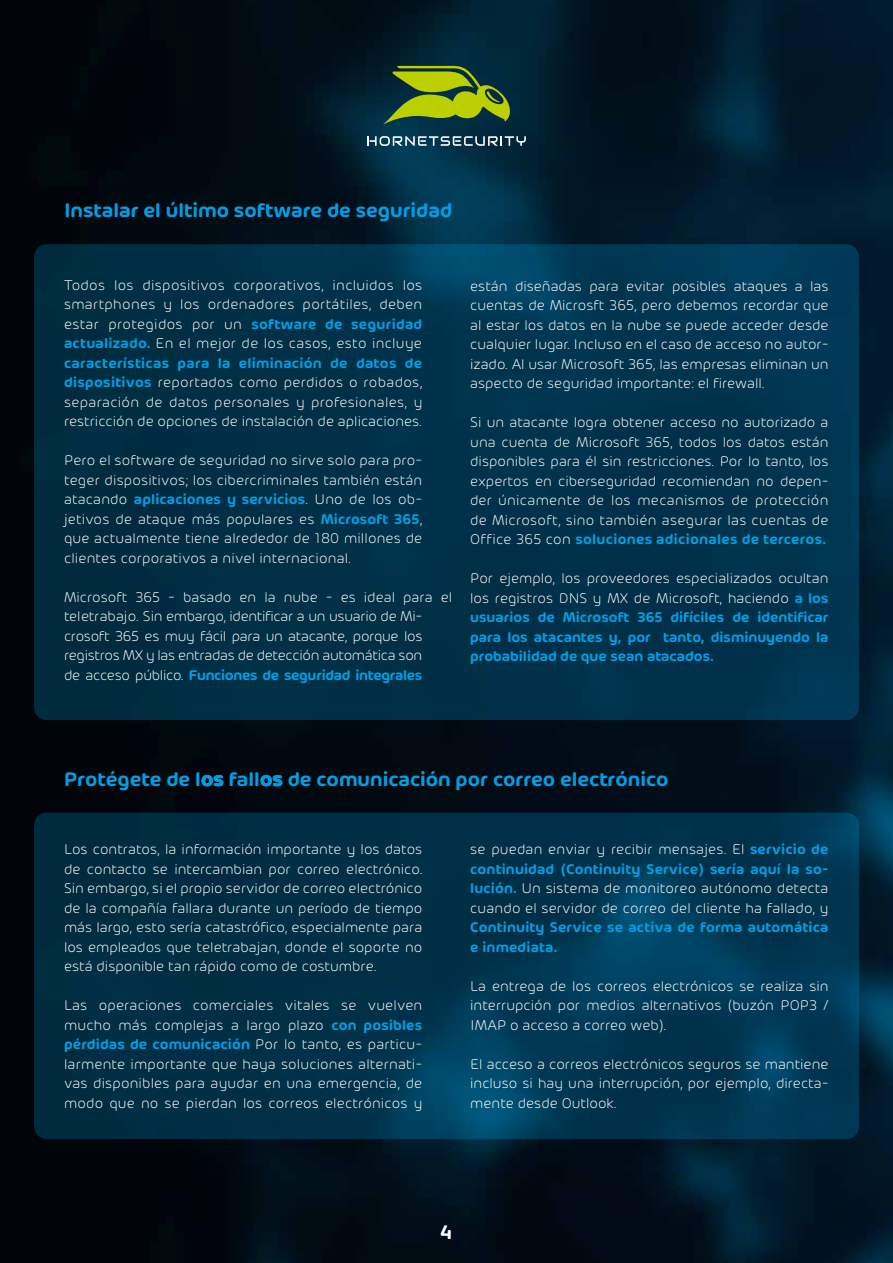
<style>
.page{position:relative;width:893px;height:1263px;background:#fff}
.page>*{position:absolute;margin:0;border:0;box-sizing:border-box;transform-origin:0 0}
.t1{font:600 21px "Hornet";color:#009fe3}
.t2{font:600 21px "Hornet";color:#fff}
.t3{font:300 15px/19.5px "Hornet";color:#fff;text-align:justify}
.t4{font:600 15px/19.5px "Hornet";color:#009fe3;text-align:justify}
.t5{font:300 15px/19.5px "Hornet";letter-spacing:-.02em;color:#fff}
.s1{font-weight:600;color:#009fe3}
.s2{font-weight:300;color:#fff}
</style>
<div class="page">
<img style="left:0;top:0;width:893px;height:1263px">
<svg style="left:367px;top:136px;width:159px;height:10px;background:#587785"></svg>
<svg style="left:383px;top:66px;width:130px;height:59px;background:#5a7921"></svg>
<div style="left:34px;top:244px;width:825px;height:476px;background:linear-gradient(to right,#002c40,#003753);border-radius:13px"></div>
<svg style="left:34px;top:813px;width:825px;height:326px;background:#00334c"></svg>
<h1 class="t1" style="left:64px;top:195px;width:390px">Instalar el último software de seguridad</h1>
<p class="t3" style="left:64px;top:274px;width:360px">Todos los dispositivos corporativos, incluidos los smartphones y los ordenadores portátiles, deben estar protegidos por un <span class="s1">software de seguridad actualizado.</span> En el mejor de los casos, esto incluye <span class="s1">características para la eliminación de datos de dispositivos</span> reportados como perdidos o robados, separación de datos personales y profesionales, y restricción de opciones de instalación de aplicaciones.</p>
<p class="t3" style="left:64px;top:450px;width:360px">Pero el software de seguridad no sirve solo para pro&shy;teger dispositivos; los cibercriminales también están atacando <span class="s1">aplicaciones y servicios</span>. Uno de los ob&shy;jetivos de ataque más populares es <span class="s1">Microsoft 365</span>, que actualmente tiene alrededor de 180 millones de clientes corporativos a nivel internacional.</p>
<p class="t5" style="left:64px;top:586px;width:390px">Microsoft 365 - basado en la nube - es ideal para el teletrabajo. Sin embargo, identificar a un usuario de Mi&shy;crosoft 365 es muy fácil para un atacante, porque los registros MX y las entradas de detección automática son<br>de acceso público. <span class="s1">Funciones de seguridad integrales</span></p>
<p class="t3" style="left:470px;top:275px;width:360px">están diseñadas para evitar posibles ataques a las cuentas de Microsft 365, pero debemos recordar que al estar los datos en la nube se puede acceder desde cualquier lugar. Incluso en el caso de acceso no autor&shy;izado. Al usar Microsoft 365, las empresas eliminan un aspecto de seguridad importante: el firewall.</p>
<p class="t3" style="left:470px;top:411px;width:360px">Si un atacante logra obtener acceso no autorizado a una cuenta de Microsoft 365, todos los datos están disponibles para él sin restricciones. Por lo tanto, los expertos en ciberseguridad recomiendan no depen&shy;der únicamente de los mecanismos de protección de Microsoft, sino también asegurar las cuentas de Office 365 con <span class="s1">soluciones adicionales de terceros.</span></p>
<p class="t4" style="left:470px;top:567px;width:360px"><span class="s2">Por ejemplo, los proveedores especializados ocultan los registros DNS y MX de Microsoft, haciendo</span> a los usuarios de Microsoft 365 difíciles de identificar para los atacantes y, por tanto, disminuyendo la probabilidad de que sean atacados.</p>
<h1 class="t1" style="left:64px;top:764px;width:606px">Protégete de los fallos de comunicación por correo electrónico</h1>
<p class="t3" style="left:64px;top:839px;width:360px">Los contratos, la información importante y los datos de contacto se intercambian por correo electrónico.<br>Sin embargo, si el propio servidor de correo electrónico de la compañía fallara durante un período de tiempo más largo, esto sería catastrófico, especialmente para los empleados que teletrabajan, donde el soporte no está disponible tan rápido como de costumbre.</p>
<p class="t3" style="left:64px;top:995px;width:360px">Las operaciones comerciales vitales se vuelven mucho más complejas a largo plazo <span class="s1">con posibles pérdidas de comunicación</span> Por lo tanto, es particu&shy;larmente importante que haya soluciones alternati&shy;vas disponibles para ayudar en una emergencia, de modo que no se pierdan los correos electrónicos y</p>
<p class="t3" style="left:470px;top:839px;width:360px">se puedan enviar y recibir mensajes. El <span class="s1">servicio de continuidad (Continuity Service) sería aquí la so&shy;lución.</span> Un sistema de monitoreo autónomo detecta cuando el servidor de correo del cliente ha fallado, y</p>
<p class="t4" style="left:470px;top:916px;width:360px">Continuity Service se activa de forma automática e inmediata.</p>
<p class="t3" style="left:470px;top:975px;width:360px">La entrega de los correos electrónicos se realiza sin interrupción por medios alternativos (buzón POP3 / IMAP o acceso a correo web).</p>
<p class="t3" style="left:470px;top:1053px;width:360px">El acceso a correos electrónicos seguros se mantiene incluso si hay una interrupción, por ejemplo, directa&shy;mente desde Outlook.</p>
<h1 class="t2" style="left:440px;top:1217px;width:13px">4</h1>
</div>
